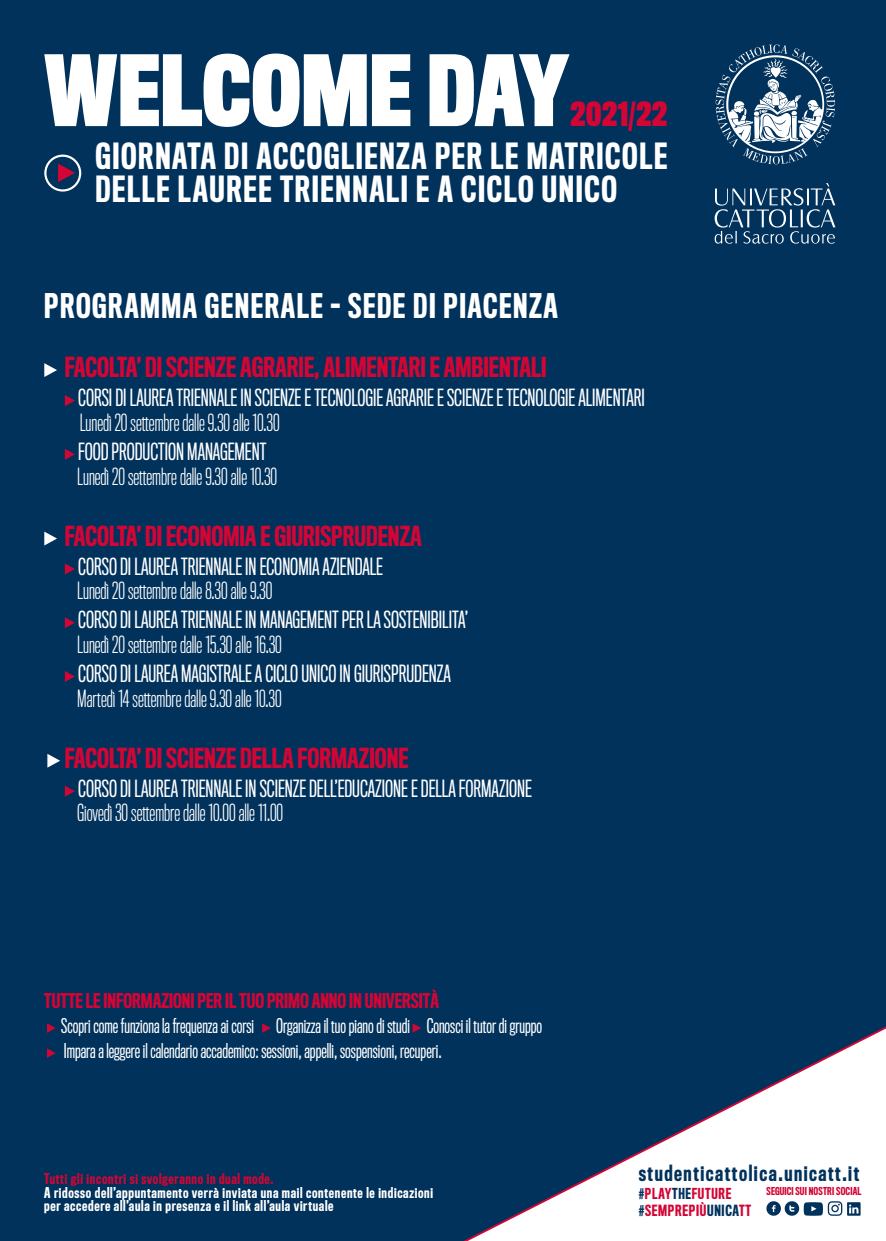
<style>
.page{position:relative;width:886px;height:1241px;background:#fff}
.page>*{position:absolute;margin:0;border:0;box-sizing:border-box;transform-origin:0 0}
.t1{font:700 90px "Titling Gothic FB Comp";letter-spacing:.01em;color:#fff}
.t2{font:500 33.12px/32.5px "Titling Gothic FB Comp";letter-spacing:.05em;color:#fff}
.t3{font:500 31.25px "Titling Gothic FB Comp";letter-spacing:.05em;color:#fff}
.t4{font:700 30.62px "Titling Gothic FB Comp";letter-spacing:.02em;color:#d30535}
.t5{font:500 25.38px "Titling Gothic FB Comp";color:#d30535}
.t6{font:21.75px "Titling Gothic FB Comp";color:#fff}
.t7{font:300 21.75px "Titling Gothic FB Comp";color:#fff}
.t8{font:500 20.5px "Titling Gothic FB Comp";letter-spacing:.075em;color:#00325c}
.t9{font:18.75px/25px "Titling Gothic FB Comp";color:#fff}
.t10{font:500 18.75px "Titling Gothic FB Comp";color:#d30535}
.t11{font:500 14.25px "Titling Gothic FB Comp";letter-spacing:.05em;color:#d30535}
.t12{font:500 13.94px "Titling Gothic FB Comp";letter-spacing:.05em;color:#d30535}
.t13{font:500 13.75px/13.8px "Titling Gothic FB Comp";letter-spacing:.05em;color:#fff}
.t14{font:500 13.75px "Titling Gothic FB Comp";letter-spacing:.05em;color:#d30535}
.t15{font:500 10.06px "Titling Gothic FB Comp";letter-spacing:.02em;color:#d30535}
.s1{color:#00325c}
</style>
<div class="page">
<div style="left:0;top:0;width:886px;height:1240px;background:#00325c"></div>
<svg style="left:715px;top:183px;width:120px;height:60px"></svg>
<svg style="left:715px;top:44px;width:120px;height:120px"></svg>
<svg style="left:412px;top:1023px;width:474px;height:217px"></svg>
<svg style="left:766px;top:1200px;width:94px;height:15px"></svg>
<svg style="left:47px;top:1023px;width:9px;height:9px"></svg>
<svg style="left:262px;top:1023px;width:9px;height:9px"></svg>
<svg style="left:413px;top:1023px;width:8px;height:9px"></svg>
<svg style="left:47px;top:1048px;width:9px;height:9px"></svg>
<div style="left:44px;top:154px;width:37px;height:37px;border:2px solid #fff;border-radius:50%"></div>
<svg style="left:58px;top:163px;width:17px;height:19px"></svg>
<svg style="left:44px;top:363px;width:13px;height:14px"></svg>
<svg style="left:65px;top:395px;width:10px;height:11px"></svg>
<svg style="left:65px;top:449px;width:10px;height:11px"></svg>
<svg style="left:44px;top:531px;width:13px;height:14px"></svg>
<svg style="left:65px;top:563px;width:10px;height:11px"></svg>
<svg style="left:65px;top:617px;width:10px;height:11px"></svg>
<svg style="left:65px;top:671px;width:10px;height:11px"></svg>
<svg style="left:47px;top:754px;width:13px;height:13px"></svg>
<svg style="left:65px;top:786px;width:10px;height:10px"></svg>
<h1 class="t1" style="left:44px;top:40px;width:527px">WELCOME DAY</h1>
<h3 class="t4" style="left:570px;top:97px;width:98px">2021/22</h3>
<h2 class="t2" style="left:95px;top:141px;width:573px">GIORNATA DI ACCOGLIENZA PER LE MATRICOLE<br>DELLE LAUREE TRIENNALI E A CICLO UNICO</h2>
<h3 class="t3" style="left:44px;top:287px;width:515px">PROGRAMMA GENERALE - SEDE DI PIACENZA</h3>
<p class="t5" style="left:65px;top:352px;width:483px">FACOLTA’ DI SCIENZE AGRARIE, ALIMENTARI E AMBIENTALI</p>
<p class="t6" style="left:78px;top:385px;width:568px">CORSI DI LAUREA TRIENNALE IN SCIENZE E TECNOLOGIE AGRARIE E SCIENZE E TECNOLOGIE ALIMENTARI</p>
<p class="t7" style="left:80px;top:410px;width:201px">Lunedì 20 settembre dalle 9.30 alle 10.30</p>
<p class="t6" style="left:78px;top:439px;width:190px">FOOD PRODUCTION MANAGEMENT</p>
<p class="t7" style="left:77px;top:463px;width:201px">Lunedì 20 settembre dalle 9.30 alle 10.30</p>
<p class="t5" style="left:65px;top:521px;width:358px">FACOLTA’ DI ECONOMIA E GIURISPRUDENZA</p>
<p class="t6" style="left:78px;top:553px;width:306px">CORSO DI LAUREA TRIENNALE IN ECONOMIA AZIENDALE</p>
<p class="t7" style="left:77px;top:578px;width:197px">Lunedì 20 settembre dalle 8.30 alle 9.30</p>
<p class="t6" style="left:78px;top:607px;width:391px">CORSO DI LAUREA TRIENNALE IN MANAGEMENT PER LA SOSTENIBILITA’</p>
<p class="t7" style="left:77px;top:632px;width:206px">Lunedì 20 settembre dalle 15.30 alle 16.30</p>
<p class="t6" style="left:78px;top:661px;width:374px">CORSO DI LAUREA MAGISTRALE A CICLO UNICO IN GIURISPRUDENZA</p>
<p class="t7" style="left:77px;top:685px;width:206px">Martedì 14 settembre dalle 9.30 alle 10.30</p>
<p class="t5" style="left:65px;top:743px;width:345px">FACOLTA’ DI SCIENZE DELLA FORMAZIONE</p>
<p class="t6" style="left:78px;top:775px;width:455px">CORSO DI LAUREA TRIENNALE IN SCIENZE DELL’EDUCAZIONE E DELLA FORMAZIONE</p>
<p class="t7" style="left:77px;top:800px;width:207px">Giovedì 30 settembre dalle 10.00 alle 11.00</p>
<p class="t10" style="left:44px;top:989px;width:396px">TUTTE LE INFORMAZIONI PER IL TUO PRIMO ANNO IN UNIVERSITÀ</p>
<p class="t9" style="left:61px;top:1013px;width:483px">Scopri come funziona la frequenza ai corsi Organizza il tuo piano di studi Conosci il tutor di gruppo<br>Impara a leggere il calendario accademico: sessioni, appelli, sospensioni, recuperi.</p>
<p class="t14" style="left:44px;top:1170px;width:231px">Tutti gli incontri si svolgeranno in dual mode.</p>
<p class="t8" style="left:639px;top:1161px;width:222px">studenticattolica.unicatt.it</p>
<p class="t13" style="left:44px;top:1185px;width:390px">A ridosso dell’appuntamento verrà inviata una mail contenente le indicazioni per accedere all’aula in presenza e il link all’aula virtuale</p>
<p class="t15" style="left:766px;top:1185px;width:96px">SEGUICI SUI NOSTRI SOCIAL</p>
<p class="t12" style="left:639px;top:1185px;width:94px"><span class="s1">#</span>PLAY<span class="s1">THE</span>FUTURE</p>
<p class="t11" style="left:639px;top:1201px;width:114px"><span class="s1">#</span>SEMPREPIÙ<span class="s1">UNICA</span>TT</p>
</div>
